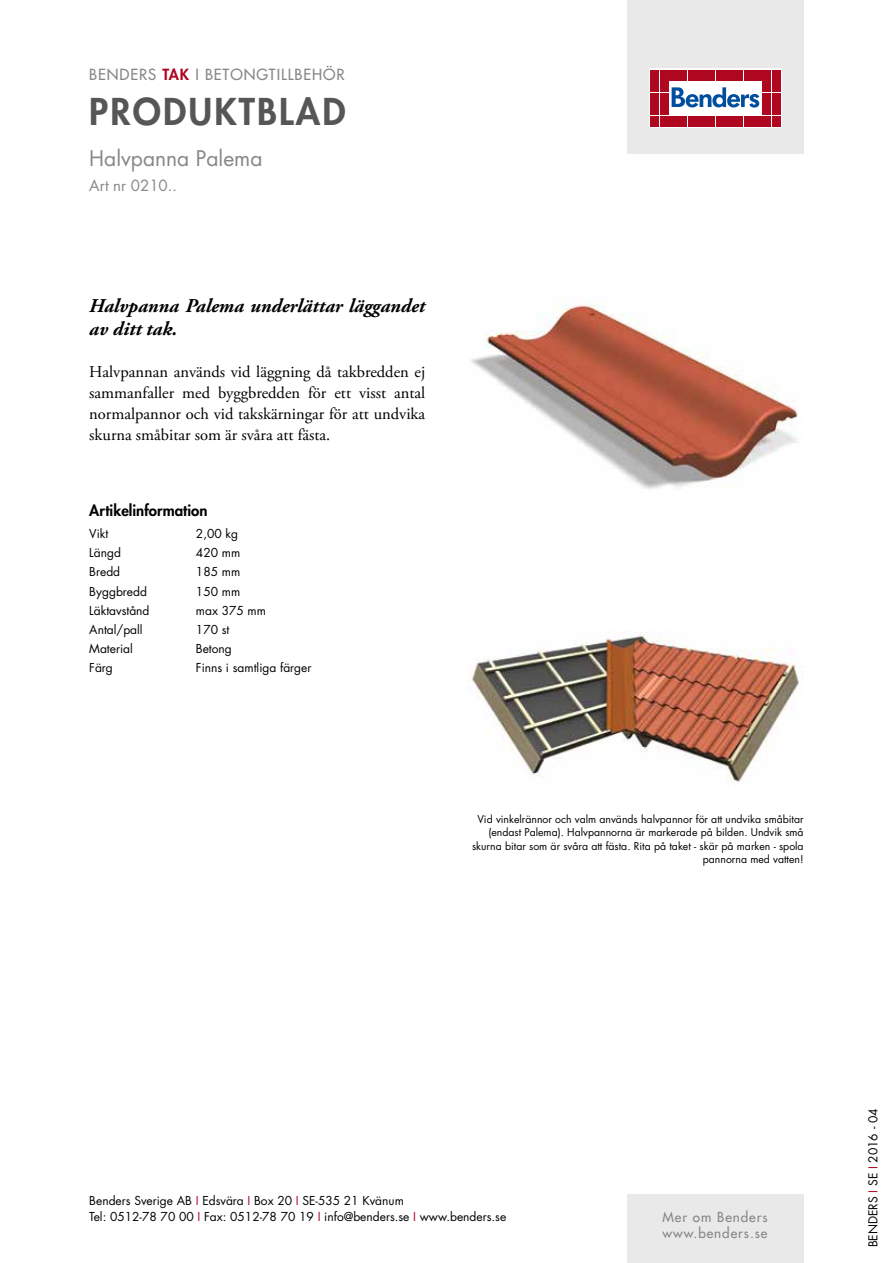
<style>
.page{position:relative;width:893px;height:1263px;background:#fff}
.page>*{position:absolute;margin:0;border:0;box-sizing:border-box;transform-origin:0 0}
.t1{font:800 36px "Futura Std";letter-spacing:.06em;color:#565655}
.t2{font:21px "Futura Std";color:#868786}
.t3{font:italic 700 19.5px/23.4px "Adobe Garamond Pro";color:#000}
.t4{font:16.5px/21px "Adobe Garamond Pro";color:#000;text-align:justify}
.t5{font:500 15px "Futura Std";letter-spacing:.06em;color:#868786}
.t6{font:800 15px "Futura Std";color:#000}
.t7{font:15px "Futura Std";color:#868786}
.t8{font:500 13.5px/16.2px "Futura Std";letter-spacing:.07em;color:#868786}
.t9{font:12px/16.5px "Futura Std";color:#000}
.t10{font:10.5px/13.5px "Futura Std";color:#000;text-align:right}
.s1{font-weight:800;color:#ae071f}
.s2{color:#ae071f}
</style>
<div class="page">
<div style="left:627px;top:0;width:177px;height:153px;background:#e9e9e9"></div>
<svg style="left:649px;top:69px;width:132px;height:59px;fill:#fff"></svg>
<div style="left:651px;top:70px;width:8px;height:10px;background:#ae071f"></div>
<div style="left:660px;top:70px;width:8px;height:10px;background:#ae071f"></div>
<div style="left:651px;top:81px;width:8px;height:11px;background:#ae071f"></div>
<div style="left:660px;top:81px;width:8px;height:11px;background:#ae071f"></div>
<div style="left:651px;top:93px;width:8px;height:10px;background:#ae071f"></div>
<div style="left:660px;top:93px;width:8px;height:10px;background:#ae071f"></div>
<div style="left:651px;top:104px;width:8px;height:11px;background:#ae071f"></div>
<div style="left:660px;top:104px;width:8px;height:11px;background:#ae071f"></div>
<div style="left:651px;top:116px;width:8px;height:10px;background:#ae071f"></div>
<div style="left:660px;top:116px;width:8px;height:10px;background:#ae071f"></div>
<div style="left:669px;top:70px;width:8px;height:10px;background:#ae071f"></div>
<div style="left:679px;top:70px;width:8px;height:10px;background:#ae071f"></div>
<div style="left:688px;top:70px;width:8px;height:10px;background:#ae071f"></div>
<div style="left:697px;top:70px;width:9px;height:10px;background:#ae071f"></div>
<div style="left:707px;top:70px;width:8px;height:10px;background:#ae071f"></div>
<div style="left:716px;top:70px;width:8px;height:10px;background:#ae071f"></div>
<div style="left:725px;top:70px;width:9px;height:10px;background:#ae071f"></div>
<div style="left:735px;top:70px;width:8px;height:10px;background:#ae071f"></div>
<div style="left:744px;top:70px;width:8px;height:10px;background:#ae071f"></div>
<div style="left:753px;top:70px;width:9px;height:10px;background:#ae071f"></div>
<div style="left:669px;top:116px;width:8px;height:10px;background:#ae071f"></div>
<div style="left:679px;top:116px;width:8px;height:10px;background:#ae071f"></div>
<div style="left:688px;top:116px;width:8px;height:10px;background:#ae071f"></div>
<div style="left:697px;top:116px;width:9px;height:10px;background:#ae071f"></div>
<div style="left:707px;top:116px;width:8px;height:10px;background:#ae071f"></div>
<div style="left:716px;top:116px;width:8px;height:10px;background:#ae071f"></div>
<div style="left:725px;top:116px;width:9px;height:10px;background:#ae071f"></div>
<div style="left:735px;top:116px;width:8px;height:10px;background:#ae071f"></div>
<div style="left:744px;top:116px;width:8px;height:10px;background:#ae071f"></div>
<div style="left:753px;top:116px;width:9px;height:10px;background:#ae071f"></div>
<div style="left:763px;top:70px;width:8px;height:10px;background:#ae071f"></div>
<div style="left:772px;top:70px;width:8px;height:10px;background:#ae071f"></div>
<div style="left:763px;top:81px;width:8px;height:11px;background:#ae071f"></div>
<div style="left:772px;top:81px;width:8px;height:11px;background:#ae071f"></div>
<div style="left:763px;top:93px;width:8px;height:10px;background:#ae071f"></div>
<div style="left:772px;top:93px;width:8px;height:10px;background:#ae071f"></div>
<div style="left:763px;top:104px;width:8px;height:11px;background:#ae071f"></div>
<div style="left:772px;top:104px;width:8px;height:11px;background:#ae071f"></div>
<div style="left:763px;top:116px;width:8px;height:10px;background:#ae071f"></div>
<div style="left:772px;top:116px;width:8px;height:10px;background:#ae071f"></div>
<svg style="left:672px;top:87px;width:87px;height:21px"></svg>
<div style="left:627px;top:1195px;width:177px;height:68px;background:#e9e9e9"></div>
<img style="left:471px;top:298px;width:327px;height:191px">
<img style="left:469px;top:631px;width:335px;height:152px">
<p class="t5" style="left:89px;top:65px;width:257px">BENDERS <span class="s1">TAK</span> I BETONGTILLBEHÖR</p>
<h1 class="t1" style="left:89px;top:89px;width:258px">PRODUKTBLAD</h1>
<h2 class="t2" style="left:89px;top:145px;width:175px">Halvpanna Palema</h2>
<p class="t7" style="left:89px;top:176px;width:89px">Art nr 0210..</p>
<h3 class="t3" style="left:89px;top:294px;width:337px">Halvpanna Palema underlättar läggandet av ditt tak.</h3>
<h3 class="t4" style="left:89px;top:362px;width:337px">Halvpannan används vid läggning då takbredden ej sammanfaller med byggbredden för ett visst antal normalpannor och vid takskärningar för att undvika skurna småbitar som är svåra att fästa.</h3>
<p class="t6" style="left:89px;top:501px;width:120px">Artikelinformation</p>
<p class="t9" style="left:89px;top:526px;width:21px">Vikt</p>
<p class="t9" style="left:196px;top:526px;width:44px">2,00 kg</p>
<p class="t9" style="left:89px;top:545px;width:33px">Längd</p>
<p class="t9" style="left:196px;top:545px;width:46px">420 mm</p>
<p class="t9" style="left:89px;top:564px;width:32px">Bredd</p>
<p class="t9" style="left:196px;top:564px;width:46px">185 mm</p>
<p class="t9" style="left:89px;top:583px;width:59px">Byggbredd</p>
<p class="t9" style="left:196px;top:583px;width:46px">150 mm</p>
<p class="t9" style="left:89px;top:602px;width:62px">Läktavstånd</p>
<p class="t9" style="left:196px;top:602px;width:72px">max 375 mm</p>
<p class="t9" style="left:89px;top:621px;width:55px">Antal/pall</p>
<p class="t9" style="left:196px;top:621px;width:35px">170 st</p>
<p class="t9" style="left:89px;top:640px;width:45px">Material</p>
<p class="t9" style="left:196px;top:640px;width:37px">Betong</p>
<p class="t9" style="left:89px;top:660px;width:25px">Färg</p>
<p class="t9" style="left:196px;top:660px;width:117px">Finns i samtliga färger</p>
<p class="t10" style="left:472px;top:812px;width:333px">Vid vinkelrännor och valm används halvpannor för att undvika småbitar (endast Palema). Halvpannorna är markerade på bilden. Undvik små skurna bitar som är svåra att fästa. Rita på taket - skär på marken - spola pannorna med vatten!</p>
<p class="t9" style="left:89px;top:1192px;width:418px">Benders Sverige AB <span class="s2">I</span> Edsvära <span class="s2">I</span> Box 20 <span class="s2">I</span> SE-535 21 Kvänum<br>Tel: 0512-78 70 00 <span class="s2">I</span> Fax: 0512-78 70 19 <span class="s2">I</span> info@benders.se <span class="s2">I</span> www.benders.se</p>
<p class="t8" style="left:662px;top:1209px;width:107px">Mer om Benders www.benders.se</p>
<p class="t9" style="left:865px;top:1247px;width:140px;rotate:-90deg">BENDERS <span class="s2">I</span> SE <span class="s2">I</span> 2016 - 04</p>
</div>
